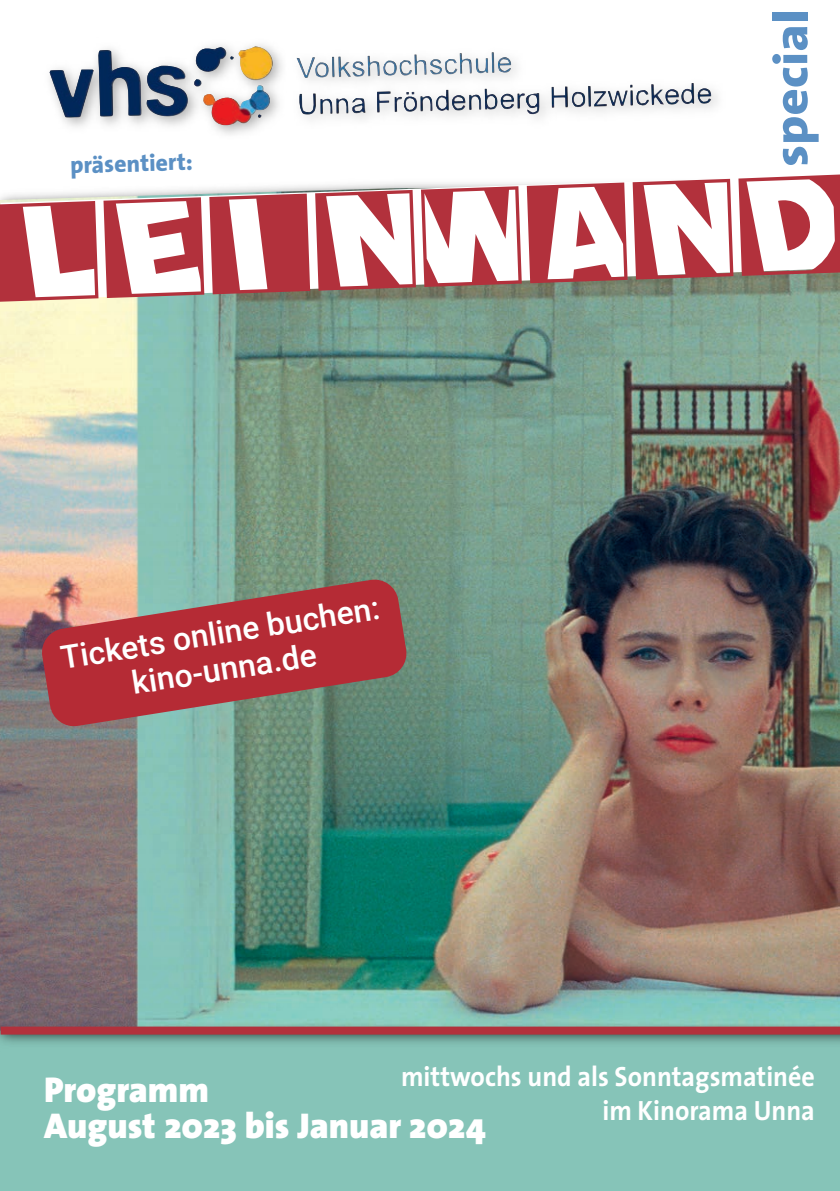
<style>
.page{position:relative;width:840px;height:1191px;background:#fff}
.page>*{position:absolute;margin:0;border:0;box-sizing:border-box;transform-origin:0 0}
.t1{font:800 48px "The Sans";color:#5b90c4;scale:1.1 1}
.t2{font:900 36px/36.4px "The Sans";color:#fff}
.t3{font:500 32px/36px "Roboto";color:#fff;text-align:center}
.t4{font:700 28px/33.6px "The Sans";color:#fff;text-align:right;scale:.93 1}
.t5{font:800 23.8px "The Sans";color:#5b90c4}
</style>
<div class="page">
<div style="left:0;top:1027px;width:839px;height:164px;background:#86c4b8"></div>
<img style="left:0;top:1030px;width:839px;height:13px">
<img style="left:0;top:301px;width:839px;height:729px">
<svg style="left:416px;top:284px;width:423px;height:17px"></svg>
<svg style="left:0;top:217px;width:416px;height:85px"></svg>
<svg style="left:421px;top:174px;width:418px;height:113px"></svg>
<img style="left:0;top:44px;width:780px;height:173px">
<svg style="left:40px;top:578px;width:368px;height:150px;fill:#b52b35"></svg>
<div style="left:1px;top:1026px;width:838px;height:8px;background:#b2313c"></div>
<p class="t5" style="left:69px;top:145px;width:124px;rotate:-2deg">präsentiert:</p>
<p class="t3" style="left:58px;top:639px;width:323px;rotate:-9deg">Tickets online buchen: kino-unna.de</p>
<p class="t1" style="left:750px;top:167px;width:144px;rotate:-90deg">special</p>
<p class="t4" style="left:401px;top:1059px;width:446px">mittwochs und als Sonntagsmatinée im Kinorama Unna</p>
<p class="t2" style="left:44px;top:1070px;width:443px">Programm<br>August 2023 bis Januar 2024</p>
</div>
